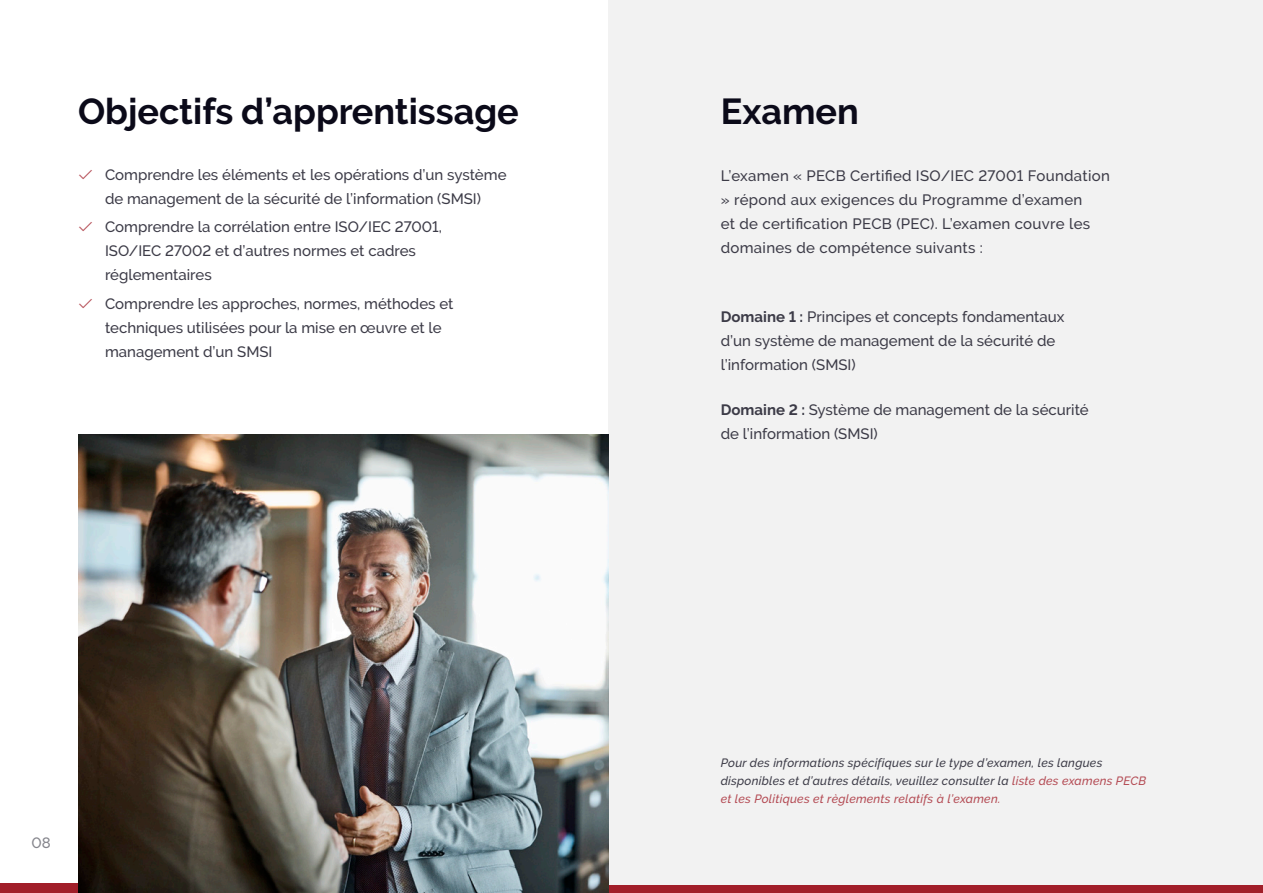
<style>
.page{position:relative;width:1263px;height:893px;background:#fff}
.page>*{position:absolute;margin:0;border:0;box-sizing:border-box;transform-origin:0 0}
.t1{font:700 36px "Raleway";color:#0b0a19}
.Body{font:500 15px/24px "Raleway";color:#3c3b47}
.Body-2{font:500 15px/24px "Raleway";letter-spacing:.02em;color:#3c3b47}
.t2{font:500 15px "Raleway";color:#85858c}
.Body-3{font:italic 500 12px/18px "Raleway";letter-spacing:.02em;color:#3c3b47}
.s1{font-family:"la solid 900";font-weight:400;color:#b44b54}
.s2{font-weight:700}
.s3{color:#b44b54}
</style>
<div class="page">
<div style="left:0;top:884px;width:1263px;height:9px;background:#a11e29"></div>
<div style="left:609px;top:0;width:654px;height:884px;background:#f2f2f2"></div>
<img style="left:78px;top:434px;width:531px;height:459px">
<p class="t1" style="left:78px;top:91px;width:442px">Objectifs d’apprentissage</p>
<p class="t1" style="left:721px;top:91px;width:140px">Examen</p>
<p class="Body-2" style="left:721px;top:163px;width:391px">L’examen « PECB Certified ISO/IEC 27001 Foundation » répond aux exigences du Programme d’examen<br>et de certification PECB (PEC). L’examen couvre les domaines de compétence suivants :</p>
<p class="Body" style="left:78px;top:163px;width:430px;text-align:center"><span class="s1">â</span> Comprendre les éléments et les opérations d’un système de management de la sécurité de l’information (SMSI)</p>
<p class="Body" style="left:105px;top:215px;width:339px;text-indent:-27px"><span class="s1">â</span> Comprendre la corrélation entre ISO/IEC 27001,<br>ISO/IEC 27002 et d’autres normes et cadres réglementaires</p>
<p class="Body" style="left:105px;top:291px;width:350px;text-indent:-27px"><span class="s1">â</span> Comprendre les approches, normes, méthodes et techniques utilisées pour la mise en œuvre et le management d’un SMSI</p>
<p class="Body" style="left:721px;top:305px;width:345px"><span class="s2">Domaine 1 :</span> Principes et concepts fondamentaux d’un système de management de la sécurité de l’information (SMSI)</p>
<p class="Body" style="left:721px;top:398px;width:369px"><span class="s2">Domaine 2 :</span> Système de management de la sécurité de l’information (SMSI)</p>
<p class="t2" style="left:31px;top:834px;width:21px">08</p>
<p class="Body-3" style="left:721px;top:754px;width:427px">Pour des informations spécifiques sur le type d’examen, les langues disponibles et d’autres détails, veuillez consulter la <span class="s3">liste des examens PECB et les Politiques et règlements relatifs à l’examen.</span></p>
</div>
